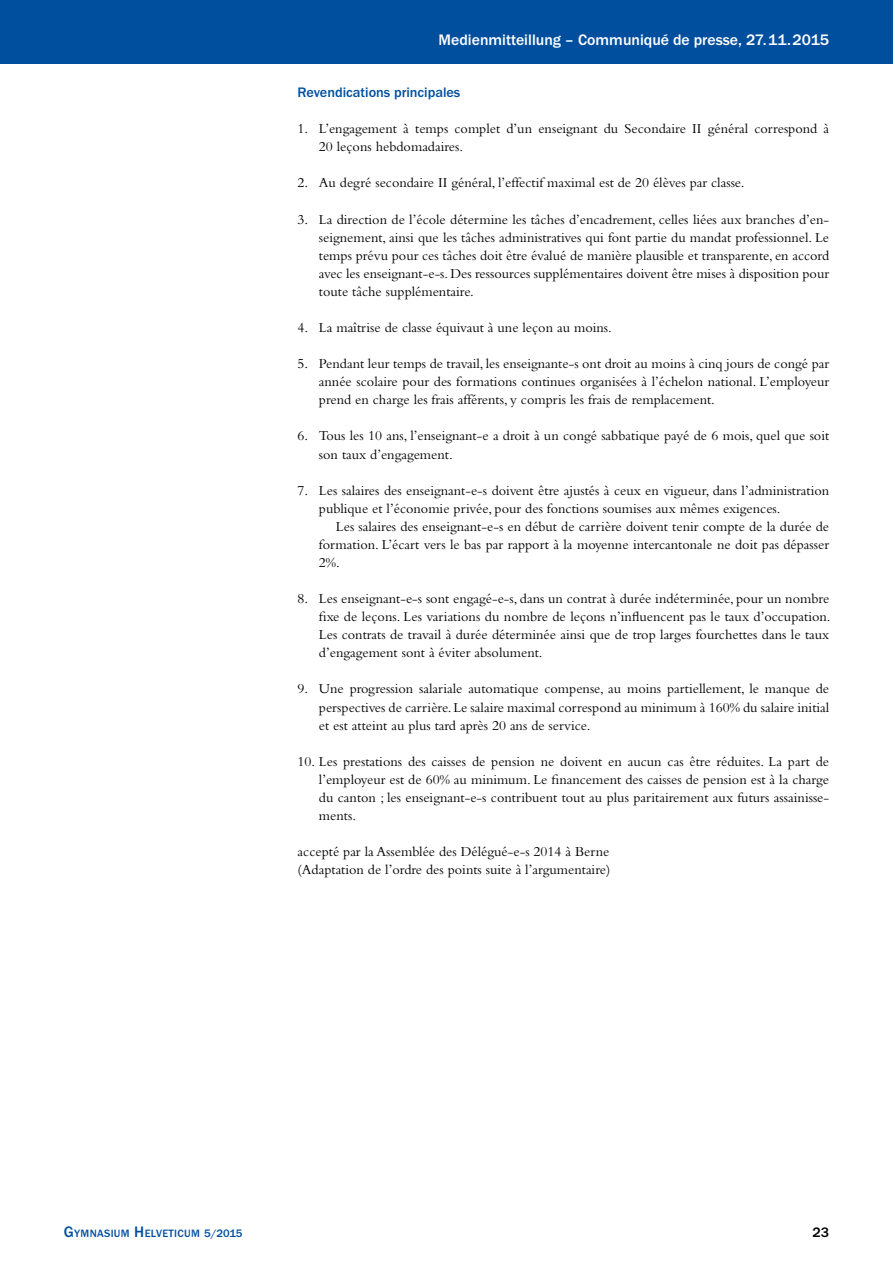
<style>
.page{position:relative;width:893px;height:1263px;background:#fff}
.page>*{position:absolute;margin:0;border:0;box-sizing:border-box;transform-origin:0 0}
.t1{font:700 15.75px "Franklin Gothic";color:#fff}
.t2{font:14.25px/18px "Bembo";color:#000;text-align:justify}
.t3{font:700 14.25px "Franklin Gothic";color:#004f9f}
.t4{font:700 14.25px "Franklin Gothic";color:#000}
.t5{font:700 10.95px "Franklin Gothic";letter-spacing:.03em;color:#004f9f}
.s1{font-size:15.75px}
.s2{font-size:11.25px}
</style>
<div class="page">
<div style="left:0;top:0;width:893px;height:64px;background:#004f9f"></div>
<p class="t1" style="left:439px;top:31px;width:392px">Medienmitteillung – Communiqué de presse, 27.11.2015</p>
<p class="t3" style="left:298px;top:84px;width:164px">Revendications principales</p>
<p class="t2" style="left:319px;top:120px;width:512px;text-indent:-21px">1. L’engagement à temps complet d’un enseignant du Secondaire II général correspond à<br>20 leçons hebdomadaires.</p>
<p class="t2" style="left:298px;top:174px;width:448px">2. Au degré secondaire II général, l’effectif maximal est de 20 élèves par classe.</p>
<p class="t2" style="left:319px;top:210px;width:512px;text-indent:-21px">3. La direction de l’école détermine les tâches d’encadrement, celles liées aux branches d’en&shy;seignement, ainsi que les tâches administratives qui font partie du mandat professionnel. Le temps prévu pour ces tâches doit être évalué de manière plausible et transparente, en accord avec les enseignant-e-s. Des ressources supplémentaires doivent être mises à disposition pour toute tâche supplémentaire.</p>
<p class="t2" style="left:298px;top:318px;width:316px">4. La maîtrise de classe équivaut à une leçon au moins.</p>
<p class="t2" style="left:319px;top:354px;width:512px;text-indent:-21px">5. Pendant leur temps de travail, les enseignante-s ont droit au moins à cinq jours de congé par année scolaire pour des formations continues organisées à l’échelon national. L’employeur prend en charge les frais afférents, y compris les frais de remplacement.</p>
<p class="t2" style="left:319px;top:427px;width:512px;text-indent:-21px">6. Tous les 10 ans, l’enseignant-e a droit à un congé sabbatique payé de 6 mois, quel que soit son taux d’engagement.</p>
<p class="t2" style="left:319px;top:481px;width:512px;text-indent:-21px">7. Les salaires des enseignant-e-s doivent être ajustés à ceux en vigueur, dans l’administration publique et l’économie privée, pour des fonctions soumises aux mêmes exigences.</p>
<p class="t2" style="left:319px;top:517px;width:512px;text-indent:17px">Les salaires des enseignant-e-s en début de carrière doivent tenir compte de la durée de formation. L’écart vers le bas par rapport à la moyenne intercantonale ne doit pas dépasser 2%.</p>
<p class="t2" style="left:319px;top:589px;width:513px;text-indent:-21px">8. Les enseignant-e-s sont engagé-e-s, dans un contrat à durée indéterminée, pour un nombre fixe de leçons. Les variations du nombre de leçons n’influencent pas le taux d’occupation.<br>Les contrats de travail à durée déterminée ainsi que de trop larges fourchettes dans le taux d’engagement sont à éviter absolument.</p>
<p class="t2" style="left:319px;top:680px;width:512px;text-indent:-21px">9. Une progression salariale automatique compense, au moins partiellement, le manque de perspectives de carrière. Le salaire maximal correspond au minimum à 160% du salaire initial et est atteint au plus tard après 20 ans de service.</p>
<p class="t2" style="left:319px;top:752px;width:512px;text-indent:-21px">10. Les prestations des caisses de pension ne doivent en aucun cas être réduites. La part de l’employeur est de 60% au minimum. Le financement des caisses de pension est à la charge du canton ; les enseignant-e-s contribuent tout au plus paritairement aux futurs assainisse&shy;ments.</p>
<p class="t2" style="left:298px;top:842px;width:314px">accepté par la Assemblée des Délégué-e-s 2014 à Berne (Adaptation de l’ordre des points suite à l’argumentaire)</p>
<p class="t5" style="left:64px;top:1227px;width:180px"><span class="s1">G</span>YMNASIUM <span class="s1">H</span>ELVETICUM <span class="s2">5/2015</span></p>
<p class="t4" style="left:812px;top:1224px;width:18px">23</p>
</div>
